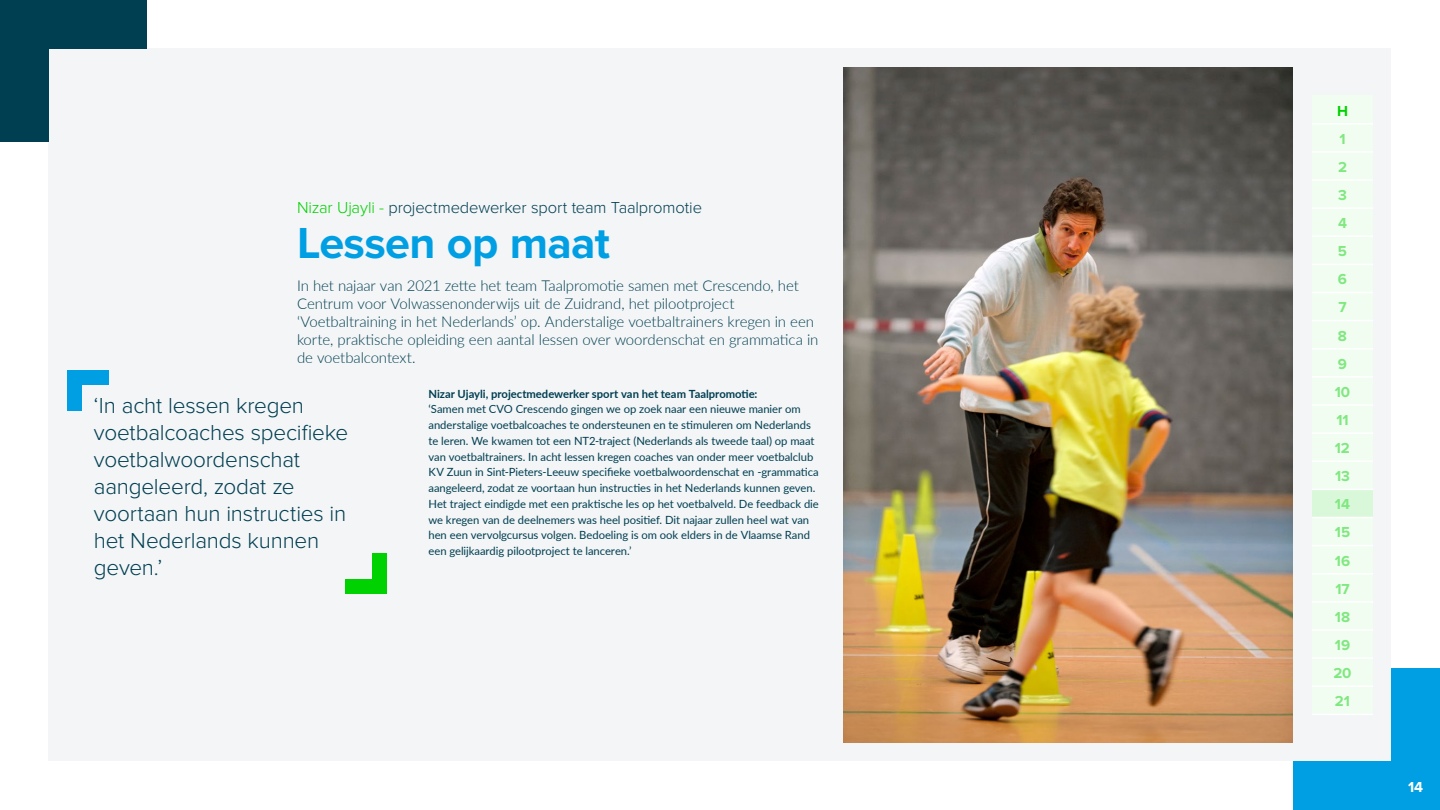
<style>
.page{position:relative;width:1440px;height:810px;background:#fff}
.page>*{position:absolute;margin:0;border:0;box-sizing:border-box;transform-origin:0 0}
.t1{font:700 45px "Proxima Nova";letter-spacing:-.015em;color:#009fe3}
.t2{font:300 22.5px/27px "Proxima Nova";letter-spacing:-.01em;color:#003e52}
.t3{font:300 16.5px "Proxima Nova";letter-spacing:-.01em;color:#003e52}
.t4{font:300 15px/18px "Lato";letter-spacing:-.01em;color:#003e52}
.t5{font:700 15px "Proxima Nova";letter-spacing:-.005em;color:#80e880}
.t6{font:700 15px "Proxima Nova";color:#fff}
.t7{font:700 15px "Proxima Nova";color:#00d100}
.t8{font:11.25px/15.8px "Lato";letter-spacing:-.005em;color:#003e52}
.t9{font:700 11.25px "Lato";color:#003e52}
.s1{color:#00d100}
</style>
<div class="page">
<div style="left:49px;top:49px;width:1342px;height:712px;background:#f3f5f6"></div>
<div style="left:0;top:0;width:49px;height:142px;background:#003e52"></div>
<div style="left:1391px;top:668px;width:49px;height:142px;background:#009fe3"></div>
<div style="left:0;top:0;width:147px;height:49px;background:#003e52"></div>
<div style="left:1293px;top:761px;width:147px;height:49px;background:#009fe3"></div>
<div style="left:68px;top:370px;width:14px;height:40px;background:#009fe3"></div>
<div style="left:68px;top:370px;width:41px;height:15px;background:#009fe3"></div>
<div style="left:372px;top:554px;width:14px;height:40px;background:#00d100"></div>
<div style="left:345px;top:579px;width:41px;height:15px;background:#00d100"></div>
<img style="left:844px;top:68px;width:449px;height:674px">
<div style="left:1312px;top:686px;width:61px;height:28px;background:#f2fdf2"></div>
<div style="left:1312px;top:658px;width:61px;height:28px;background:#f2fdf2"></div>
<div style="left:1312px;top:630px;width:61px;height:28px;background:#f2fdf2"></div>
<div style="left:1312px;top:602px;width:61px;height:28px;background:#f2fdf2"></div>
<div style="left:1312px;top:574px;width:61px;height:28px;background:#f2fdf2"></div>
<div style="left:1312px;top:546px;width:61px;height:28px;background:#f2fdf2"></div>
<div style="left:1312px;top:518px;width:61px;height:28px;background:#f2fdf2"></div>
<div style="left:1312px;top:489px;width:61px;height:29px;background:#d9f8d9"></div>
<div style="left:1312px;top:461px;width:61px;height:28px;background:#f2fdf2"></div>
<div style="left:1312px;top:433px;width:61px;height:28px;background:#f2fdf2"></div>
<div style="left:1312px;top:405px;width:61px;height:28px;background:#f2fdf2"></div>
<div style="left:1312px;top:377px;width:61px;height:28px;background:#f2fdf2"></div>
<div style="left:1312px;top:349px;width:61px;height:28px;background:#f2fdf2"></div>
<div style="left:1312px;top:321px;width:61px;height:28px;background:#f2fdf2"></div>
<div style="left:1312px;top:292px;width:61px;height:29px;background:#f2fdf2"></div>
<div style="left:1312px;top:264px;width:61px;height:28px;background:#f2fdf2"></div>
<div style="left:1312px;top:236px;width:61px;height:28px;background:#f2fdf2"></div>
<div style="left:1312px;top:208px;width:61px;height:28px;background:#f2fdf2"></div>
<div style="left:1312px;top:180px;width:61px;height:28px;background:#f2fdf2"></div>
<div style="left:1312px;top:152px;width:61px;height:28px;background:#f2fdf2"></div>
<div style="left:1312px;top:124px;width:61px;height:28px;background:#f2fdf2"></div>
<div style="left:1312px;top:96px;width:61px;height:28px;background:#f2fdf2"></div>
<hr style="left:1312px;top:123px;width:61px;height:1px;background:#fff">
<hr style="left:1312px;top:151px;width:61px;height:2px;background:#fff">
<hr style="left:1312px;top:179px;width:61px;height:2px;background:#fff">
<hr style="left:1312px;top:207px;width:61px;height:2px;background:#fff">
<hr style="left:1312px;top:236px;width:61px;height:1px;background:#fff">
<hr style="left:1312px;top:264px;width:61px;height:1px;background:#fff">
<hr style="left:1312px;top:292px;width:61px;height:1px;background:#fff">
<hr style="left:1312px;top:320px;width:61px;height:1px;background:#fff">
<hr style="left:1312px;top:348px;width:61px;height:2px;background:#fff">
<hr style="left:1312px;top:376px;width:61px;height:2px;background:#fff">
<hr style="left:1312px;top:404px;width:61px;height:2px;background:#fff">
<hr style="left:1312px;top:432px;width:61px;height:2px;background:#fff">
<hr style="left:1312px;top:460px;width:61px;height:2px;background:#fff">
<hr style="left:1312px;top:489px;width:61px;height:1px;background:#fff">
<hr style="left:1312px;top:517px;width:61px;height:1px;background:#fff">
<hr style="left:1312px;top:545px;width:61px;height:1px;background:#fff">
<hr style="left:1312px;top:573px;width:61px;height:1px;background:#fff">
<hr style="left:1312px;top:601px;width:61px;height:2px;background:#fff">
<hr style="left:1312px;top:629px;width:61px;height:2px;background:#fff">
<hr style="left:1312px;top:657px;width:61px;height:2px;background:#fff">
<hr style="left:1312px;top:686px;width:61px;height:1px;background:#fff">
<hr style="left:1312px;top:714px;width:61px;height:1px;background:#fff">
<h3 class="t3" style="left:297px;top:198px;width:407px"><span class="s1">Nizar Ujayli -</span> projectmedewerker sport team Taalpromotie</h3>
<h1 class="t1" style="left:297px;top:217px;width:314px">Lessen op maat</h1>
<p class="t4" style="left:297px;top:276px;width:523px">In het najaar van 2021 zette het team Taalpromotie samen met Crescendo, het Centrum voor Volwassenonderwijs uit de Zuidrand, het pilootproject ‘Voetbaltraining in het Nederlands’ op. Anderstalige voetbaltrainers kregen in een korte, praktische opleiding een aantal lessen over woordenschat en grammatica in de voetbalcontext.</p>
<p class="t9" style="left:429px;top:385px;width:331px">Nizar Ujayli, projectmedewerker sport van het team Taalpromotie:</p>
<p class="t8" style="left:429px;top:401px;width:392px">‘Samen met CVO Crescendo gingen we op zoek naar een nieuwe manier om anderstalige voetbalcoaches te ondersteunen en te stimuleren om Nederlands te leren. We kwamen tot een NT2-traject (Nederlands als tweede taal) op maat van voetbaltrainers. In acht lessen kregen coaches van onder meer voetbalclub KV Zuun in Sint-Pieters-Leeuw specifieke voetbalwoordenschat en -grammatica aangeleerd, zodat ze voortaan hun instructies in het Nederlands kunnen geven.<br>Het traject eindigde met een praktische les op het voetbalveld. De feedback die we kregen van de deelnemers was heel positief. Dit najaar zullen heel wat van hen een vervolgcursus volgen. Bedoeling is om ook elders in de Vlaamse Rand een gelijkaardig pilootproject te lanceren.’</p>
<h2 class="t2" style="left:94px;top:393px;width:256px">‘In acht lessen kregen voetbalcoaches specifieke voetbalwoordenschat aangeleerd, zodat ze voortaan hun instructies in het Nederlands kunnen geven.’</h2>
<h3 class="t7" style="left:1337px;top:102px;width:12px">H</h3>
<h3 class="t5" style="left:1339px;top:130px;width:8px">1</h3>
<h3 class="t5" style="left:1338px;top:158px;width:10px">2</h3>
<h3 class="t5" style="left:1338px;top:186px;width:10px">3</h3>
<h3 class="t5" style="left:1338px;top:214px;width:10px">4</h3>
<h3 class="t5" style="left:1338px;top:243px;width:11px">5</h3>
<h3 class="t5" style="left:1338px;top:271px;width:11px">6</h3>
<h3 class="t5" style="left:1338px;top:299px;width:10px">7</h3>
<h3 class="t5" style="left:1338px;top:327px;width:11px">8</h3>
<h3 class="t5" style="left:1338px;top:355px;width:11px">9</h3>
<h3 class="t5" style="left:1335px;top:383px;width:17px">10</h3>
<h3 class="t5" style="left:1336px;top:411px;width:14px">11</h3>
<h3 class="t5" style="left:1335px;top:439px;width:16px">12</h3>
<h3 class="t5" style="left:1335px;top:468px;width:16px">13</h3>
<h3 class="t5" style="left:1335px;top:496px;width:17px">14</h3>
<h3 class="t5" style="left:1335px;top:524px;width:17px">15</h3>
<h3 class="t5" style="left:1335px;top:552px;width:17px">16</h3>
<h3 class="t5" style="left:1335px;top:580px;width:16px">17</h3>
<h3 class="t5" style="left:1335px;top:608px;width:17px">18</h3>
<h3 class="t5" style="left:1335px;top:636px;width:17px">19</h3>
<h3 class="t5" style="left:1333px;top:664px;width:20px">20</h3>
<h3 class="t5" style="left:1335px;top:693px;width:17px">21</h3>
<h3 class="t6" style="left:1408px;top:778px;width:17px">14</h3>
</div>
